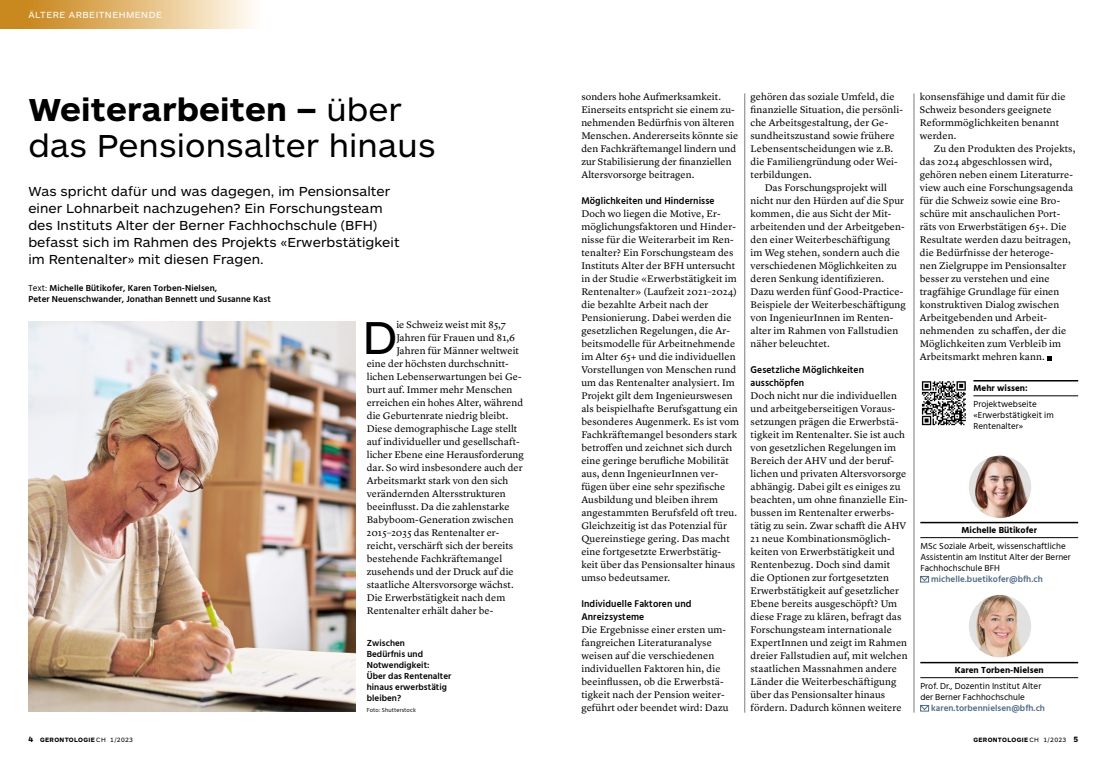
<style>
.page{position:relative;width:1106px;height:766px;background:#fff}
.page>*{position:absolute;margin:0;border:0;box-sizing:border-box;transform-origin:0 0}
.t1{font:47.9px "ARS Maquette Pro";color:#000}
.t2{font:33px/36px "ARS Maquette Pro";letter-spacing:.005em;color:#000}
.t3{font:13.6px/17px "ARS Maquette Pro";letter-spacing:.005em;color:#000}
.t4{font:10px/13px "Lyon Text";letter-spacing:.01em;color:#000}
.t5{font:600 10px/13px "Hind Siliguri";letter-spacing:.01em;color:#000;scale:.95 1}
.t6{font:9.2px "ARS Maquette Pro";letter-spacing:.05em;color:#fff}
.t7{font:9px/11px "Hind Siliguri";letter-spacing:.005em;color:#000}
.t8{font:600 9px/11px "Hind Siliguri";letter-spacing:.005em;color:#000}
.t9{font:600 9px "Hind Siliguri";letter-spacing:.005em;color:#4d6b89}
.t10{font:700 9px "Hind Siliguri";letter-spacing:.005em;color:#000}
.t11{font:700 6.5px "ARS Maquette Pro";letter-spacing:.05em;color:#000}
.t12{font:6px "Hind Siliguri";letter-spacing:.015em;color:#000}
.s1{font-weight:700}
.s2{font-weight:400}
.s3{font-size:8px}
</style>
<div class="page">
<img style="left:28px;top:321px;width:327px;height:390px">
<svg style="left:0;top:0;width:253px;height:28px;background:#e1b977"></svg>
<svg style="left:1047px;top:356px;width:4px;height:4px"></svg>
<hr style="left:744px;top:93px;width:1px;height:619px;background:#807c7a">
<hr style="left:913px;top:93px;width:1px;height:619px;background:#807c7a">
<hr style="left:973px;top:380px;width:105px;height:1px;background:#000">
<hr style="left:973px;top:395px;width:105px;height:1px;background:#000">
<svg style="left:921px;top:381px;width:45px;height:45px"></svg>
<svg style="left:922px;top:381px;width:43px;height:44px;background:#7c7c7c"></svg>
<img style="left:968px;top:455px;width:63px;height:63px;border-radius:31px">
<hr style="left:920px;top:521px;width:158px;height:2px;background:#000">
<hr style="left:920px;top:537px;width:158px;height:1px;background:#000">
<svg style="left:920px;top:575px;width:9px;height:6px"></svg>
<img style="left:968px;top:594px;width:63px;height:63px;border-radius:31px">
<hr style="left:920px;top:661px;width:158px;height:2px;background:#000">
<hr style="left:920px;top:677px;width:158px;height:1px;background:#000">
<svg style="left:920px;top:705px;width:9px;height:5px"></svg>
<p class="t6" style="left:28px;top:9px;width:135px">ÄLTERE ARBEITNEHMENDE</p>
<h2 class="t2" style="left:28px;top:90px;width:409px"><span class="s1">Weiterarbeiten –</span> über das Pensionsalter hinaus</h2>
<p class="t3" style="left:28px;top:182px;width:373px">Was spricht dafür und was dagegen, im Pensionsalter einer Lohnarbeit nachzugehen? Ein Forschungsteam des Instituts Alter der Berner Fachhochschule (BFH) befasst sich im Rahmen des Projekts «Erwerbstätigkeit im Rentenalter» mit diesen Fragen.</p>
<p class="t8" style="left:28px;top:283px;width:244px"><span class="s2">Text:</span> Michelle Bütikofer, Karen Torben-Nielsen,<br>Peter Neuenschwander, Jonathan Bennett und Susanne Kast</p>
<h1 class="t1" style="left:362px;top:306px;width:37px">D</h1>
<p class="t4" style="left:396px;top:317px;width:111px">ie Schweiz weist mit 85,7</p>
<p class="t4" style="left:396px;top:330px;width:120px">Jahren für Frauen und 81,6</p>
<p class="t4" style="left:396px;top:343px;width:124px">Jahren für Männer weltweit</p>
<p class="t4" style="left:367px;top:356px;width:143px">eine der höchsten durchschnitt-</p>
<p class="t4" style="left:367px;top:369px;width:156px">lichen Lebenserwartungen bei Ge-</p>
<p class="t4" style="left:367px;top:382px;width:147px">burt auf. Immer mehr Menschen</p>
<p class="t4" style="left:367px;top:395px;width:158px">erreichen ein hohes Alter, während</p>
<p class="t4" style="left:367px;top:408px;width:143px">die Geburtenrate niedrig bleibt.</p>
<p class="t4" style="left:367px;top:421px;width:152px">Diese demographische Lage stellt</p>
<p class="t4" style="left:367px;top:434px;width:154px">auf individueller und gesellschaft-</p>
<p class="t4" style="left:367px;top:447px;width:159px">licher Ebene eine Herausforderung</p>
<p class="t4" style="left:367px;top:460px;width:157px">dar. So wird insbesondere auch der</p>
<p class="t4" style="left:367px;top:473px;width:143px">Arbeitsmarkt stark von den sich</p>
<p class="t4" style="left:367px;top:486px;width:141px">verändernden Altersstrukturen</p>
<p class="t4" style="left:367px;top:499px;width:144px">beeinflusst. Da die zahlenstarke</p>
<p class="t4" style="left:367px;top:512px;width:148px">Babyboom-Generation zwischen</p>
<p class="t4" style="left:367px;top:525px;width:134px">2015–2035 das Rentenalter er-</p>
<p class="t4" style="left:367px;top:538px;width:148px">reicht, verschärft sich der bereits</p>
<p class="t4" style="left:367px;top:551px;width:137px">bestehende Fachkräftemangel</p>
<p class="t4" style="left:367px;top:564px;width:148px">zusehends und der Druck auf die</p>
<p class="t4" style="left:367px;top:577px;width:148px">staatliche Altersvorsorge wächst.</p>
<p class="t4" style="left:367px;top:590px;width:140px">Die Erwerbstätigkeit nach dem</p>
<p class="t4" style="left:367px;top:603px;width:128px">Rentenalter erhält daher be-</p>
<p class="t8" style="left:367px;top:638px;width:86px">Zwischen<br>Bedürfnis und<br>Notwendigkeit:<br>Über das Rentenalter hinaus erwerbstätig bleiben?</p>
<p class="t12" style="left:367px;top:705px;width:51px">Foto: Shutterstock</p>
<p class="t4" style="left:581px;top:89px;width:158px">sonders hohe Aufmerksamkeit.<br>Einerseits entspricht sie einem zu&shy;nehmenden Bedürfnis von älteren Menschen. Andererseits könnte sie den Fachkräftemangel lindern und zur Stabilisierung der finanziellen Altersvorsorge beitragen.</p>
<p class="t5" style="left:581px;top:194px;width:142px">Möglichkeiten und Hindernisse</p>
<p class="t4" style="left:581px;top:206px;width:159px">Doch wo liegen die Motive, Er&shy;möglichungsfaktoren und Hinder&shy;nisse für die Weiterarbeit im Ren&shy;tenalter? Ein Forschungsteam des Instituts Alter der BFH untersucht in der Studie «Erwerbstätigkeit im Rentenalter» (Laufzeit 2021–2024) die bezahlte Arbeit nach der Pensionierung. Dabei werden die gesetzlichen Regelungen, die Ar&shy;beitsmodelle für Arbeitnehmende im Alter 65+ und die individuellen Vorstellungen von Menschen rund um das Rentenalter analysiert. Im Projekt gilt dem Ingenieurswesen als beispielhafte Berufsgattung ein besonderes Augenmerk. Es ist vom Fachkräftemangel besonders stark betroffen und zeichnet sich durch eine geringe berufliche Mobilität aus, denn IngenieurInnen ver&shy;fügen über eine sehr spezifische Ausbildung und bleiben ihrem angestammten Berufsfeld oft treu.<br>Gleichzeitig ist das Potenzial für Quereinstiege gering. Das macht eine fortgesetzte Erwerbstätig&shy;keit über das Pensionsalter hinaus umso bedeutsamer.</p>
<p class="t5" style="left:581px;top:597px;width:117px">Individuelle Faktoren und<br>Anreizsysteme</p>
<p class="t4" style="left:581px;top:622px;width:149px">Die Ergebnisse einer ersten um&shy;fangreichen Literaturanalyse weisen auf die verschiedenen individuellen Faktoren hin, die beeinflussen, ob die Erwerbstä&shy;tigkeit nach der Pension weiter&shy;geführt oder beendet wird: Dazu</p>
<p class="t4" style="left:750px;top:89px;width:146px">gehören das soziale Umfeld, die</p>
<p class="t4" style="left:750px;top:102px;width:154px">finanzielle Situation, die persönli-</p>
<p class="t4" style="left:750px;top:115px;width:139px">che Arbeitsgestaltung, der Ge-</p>
<p class="t4" style="left:750px;top:128px;width:146px">sundheitszustand sowie frühere</p>
<p class="t4" style="left:750px;top:141px;width:144px">Lebensentscheidungen wie z.B.</p>
<p class="t4" style="left:750px;top:154px;width:149px">die Familiengründung oder Wei-</p>
<p class="t4" style="left:750px;top:167px;width:63px">terbildungen.</p>
<p class="t4" style="left:764px;top:180px;width:124px">Das Forschungsprojekt will</p>
<p class="t4" style="left:750px;top:193px;width:155px">nicht nur den Hürden auf die Spur</p>
<p class="t4" style="left:750px;top:206px;width:142px">kommen, die aus Sicht der Mit-</p>
<p class="t4" style="left:750px;top:219px;width:156px">arbeitenden und der Arbeitgeben-</p>
<p class="t4" style="left:750px;top:232px;width:141px">den einer Weiterbeschäftigung</p>
<p class="t4" style="left:750px;top:245px;width:151px">im Weg stehen, sondern auch die</p>
<p class="t4" style="left:750px;top:258px;width:148px">verschiedenen Möglichkeiten zu</p>
<p class="t4" style="left:750px;top:271px;width:135px">deren Senkung identifizieren.</p>
<p class="t4" style="left:750px;top:284px;width:154px">Dazu werden fünf Good-Practice-</p>
<p class="t4" style="left:750px;top:297px;width:157px">Beispiele der Weiterbeschäftigung</p>
<p class="t4" style="left:750px;top:310px;width:144px">von IngenieurInnen im Renten-</p>
<p class="t4" style="left:750px;top:323px;width:149px">alter im Rahmen von Fallstudien</p>
<p class="t4" style="left:750px;top:336px;width:81px">näher beleuchtet.</p>
<p class="t5" style="left:750px;top:363px;width:121px">Gesetzliche Möglichkeiten ausschöpfen</p>
<p class="t4" style="left:750px;top:388px;width:159px">Doch nicht nur die individuellen und arbeitgeberseitigen Voraus&shy;setzungen prägen die Erwerbstä&shy;tigkeit im Rentenalter. Sie ist auch von gesetzlichen Regelungen im Bereich der AHV und der beruf&shy;lichen und privaten Altersvorsorge abhängig. Dabei gilt es einiges zu beachten, um ohne finanzielle Ein&shy;bussen im Rentenalter erwerbs&shy;tätig zu sein. Zwar schafft die AHV 21 neue Kombinationsmöglich&shy;keiten von Erwerbstätigkeit und Rentenbezug. Doch sind damit<br>die Optionen zur fortgesetzten Erwerbstätigkeit auf gesetzlicher Ebene bereits ausgeschöpft? Um diese Frage zu klären, befragt das Forschungsteam internationale ExpertInnen und zeigt im Rahmen dreier Fallstudien auf, mit welchen staatlichen Massnahmen andere Länder die Weiterbeschäftigung über das Pensionsalter hinaus fördern. Dadurch können weitere</p>
<p class="t4" style="left:919px;top:89px;width:147px">konsensfähige und damit für die<br>Schweiz besonders geeignete<br>Reformmöglichkeiten benannt werden.</p>
<p class="t4" style="left:919px;top:141px;width:157px;text-indent:14px">Zu den Produkten des Projekts, das 2024 abgeschlossen wird, gehören neben einem Literaturre&shy;view auch eine Forschungsagenda für die Schweiz sowie eine Bro&shy;schüre mit anschaulichen Port&shy;räts von Erwerbstätigen 65+. Die<br>Resultate werden dazu beitragen, die Bedürfnisse der heteroge-<br>nen Zielgruppe im Pensionsalter besser zu verstehen und eine tragfähige Grundlage für einen konstruktiven Dialog zwischen<br>Arbeitgebenden und Arbeit&shy;nehmenden zu schaffen, der die<br>Möglichkeiten zum Verbleib im<br>Arbeitsmarkt mehren kann.</p>
<p class="t10" style="left:973px;top:381px;width:56px">Mehr wissen:</p>
<p class="t7" style="left:973px;top:399px;width:82px">Projektwebseite «Erwerbstätigkeit im<br>Rentenalter»</p>
<p class="t10" style="left:961px;top:523px;width:77px">Michelle Bütikofer</p>
<p class="t7" style="left:920px;top:541px;width:152px">MSc Soziale Arbeit, wissenschaftliche<br>Assistentin am Institut Alter der Berner<br>Fachhochschule BFH</p>
<p class="t9" style="left:931px;top:572px;width:113px">michelle.buetikofer@bfh.ch</p>
<p class="t10" style="left:954px;top:663px;width:91px">Karen Torben-Nielsen</p>
<p class="t7" style="left:920px;top:681px;width:122px">Prof. Dr., Dozentin Institut Alter der Berner Fachhochschule</p>
<p class="t9" style="left:931px;top:701px;width:115px">karen.torbennielsen@bfh.ch</p>
<p class="t11" style="left:28px;top:734px;width:106px"><span class="s3">4</span> GERONTOLOGIE <span class="s2">CH 1/2023</span></p>
<p class="t11" style="left:973px;top:734px;width:106px">GERONTOLOGIE <span class="s2">CH 1/2023</span> <span class="s3">5</span></p>
</div>
